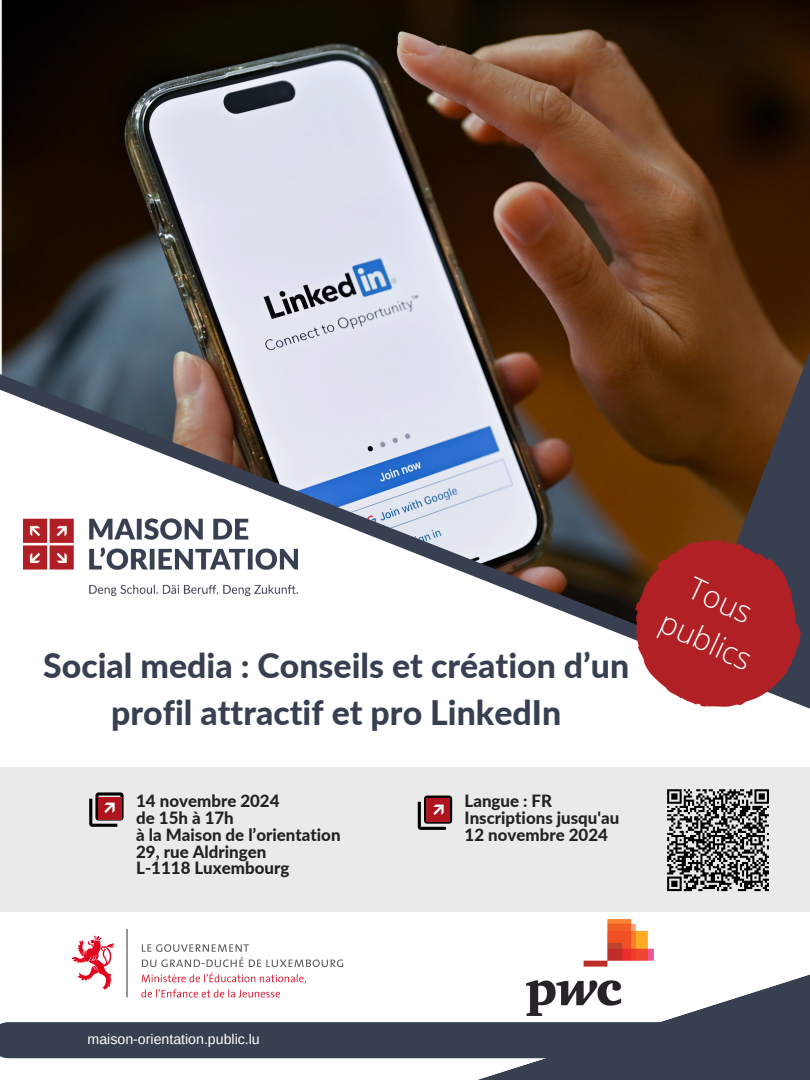
<style>
.page{position:relative;width:810px;height:1080px;background:#fff}
.page>*{position:absolute;margin:0;border:0;box-sizing:border-box;transform-origin:0 0}
.t1{font:800 33.81px/47.4px "Lato";color:#383f51;text-align:center}
.t2{font:300 30.62px/42.6px "Open Sans";color:#fff;text-align:center}
.t3{font:800 16.88px/16.9px "Lato";color:#222}
.t4{font:14.12px "Arimo";color:#fff}
</style>
<div class="page">
<img style="left:0;top:0;width:810px;height:362px">
<div style="left:0;top:768px;width:810px;height:144px;background:#eaeaea"></div>
<svg style="left:89px;top:792px;width:35px;height:35px"></svg>
<img style="left:98px;top:797px;width:23px;height:23px">
<svg style="left:0;top:362px;width:691px;height:278px"></svg>
<svg style="left:691px;top:307px;width:119px;height:402px;background:#553821"></svg>
<div style="left:8px;top:1022px;width:802px;height:36px;background:#383f51"></div>
<svg style="left:467px;top:949px;width:343px;height:131px;fill:#383f51"></svg>
<img style="left:24px;top:518px;width:274px;height:78px">
<svg style="left:418px;top:796px;width:34px;height:34px"></svg>
<img style="left:427px;top:799px;width:23px;height:22px">
<img style="left:71px;top:930px;width:273px;height:68px">
<img style="left:527px;top:919px;width:126px;height:96px">
<svg style="left:667px;top:789px;width:102px;height:103px"></svg>
<svg style="left:635px;top:540px;width:166px;height:167px;background:#a53437"></svg>
<h3 class="t1" style="left:43px;top:641px;width:588px">Social media : Conseils et création d’un profil attractif et pro LinkedIn</h3>
<h1 class="t3" style="left:136px;top:792px;width:206px">14 novembre 2024<br>de 15h à 17h<br>à la Maison de l’orientation<br>29, rue Aldringen<br>L-1118 Luxembourg</h1>
<p class="t3" style="left:465px;top:792px;width:156px">Langue : FR<br>Inscriptions jusqu'au<br>12 novembre 2024</p>
<p class="t2" style="left:689px;top:561px;width:99px;rotate:25deg">Tous publics</p>
<p class="t4" style="left:88px;top:1031px;width:174px">maison-orientation.public.lu</p>
</div>
